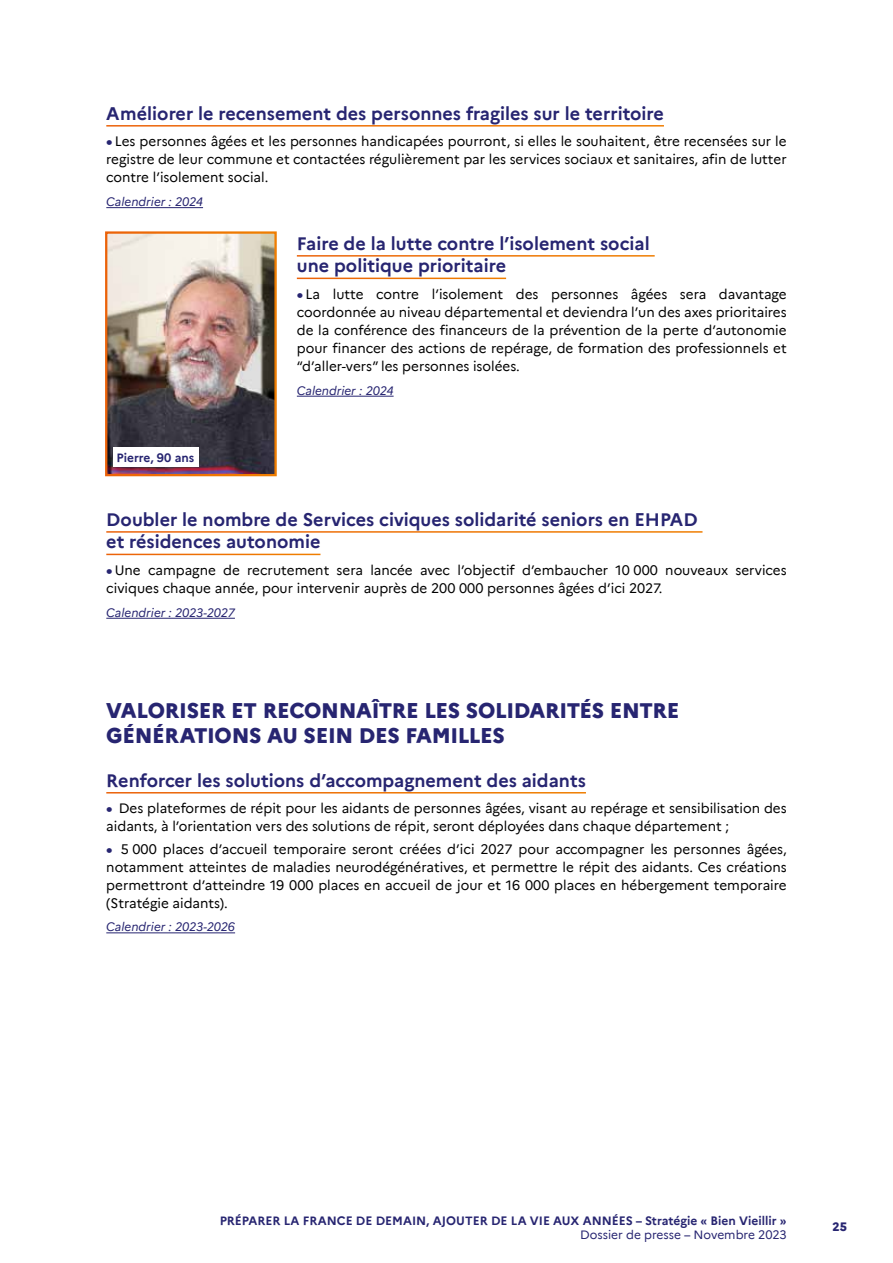
<style>
.page{position:relative;width:893px;height:1263px;background:#fff}
.page>*{position:absolute;margin:0;border:0;box-sizing:border-box;transform-origin:0 0}
.t1{font:800 21px/25.2px "Marianne";letter-spacing:-.015em;color:#272571}
.t2{font:700 18px/22.5px "Marianne";color:#272571}
.t3{font:13.5px/18px "Marianne";color:#000;text-align:justify}
.t4{font:700 12px "Marianne";color:#272571}
.t5{font:italic 12px "Marianne";color:#272571}
.t6{font:12px "Marianne";letter-spacing:-.005em;color:#272571}
.t7{font:800 12px "Marianne";color:#272571}
.s1{font-weight:800;color:#272571}
</style>
<div class="page">
<hr style="left:106px;top:207px;width:97px;height:1px;background:#272571">
<hr style="left:297px;top:396px;width:97px;height:1px;background:#272571">
<hr style="left:106px;top:618px;width:129px;height:1px;background:#272571">
<hr style="left:106px;top:932px;width:129px;height:1px;background:#272571">
<img style="left:108px;top:234px;width:166px;height:239px">
<div style="left:113px;top:447px;width:85px;height:20px;background:#fff"></div>
<h2 class="t2" style="left:106px;top:101px;width:559px">Améliorer le recensement des personnes fragiles sur le territoire</h2>
<p class="t3" style="left:106px;top:131px;width:682px"><span class="s1">•</span> Les personnes âgées et les personnes handicapées pourront, si elles le souhaitent, être recensées sur le registre de leur commune et contactées régulièrement par les services sociaux et sanitaires, afin de lutter contre l’isolement social.</p>
<p class="t5" style="left:106px;top:192px;width:98px">Calendrier : 2024</p>
<h2 class="t2" style="left:297px;top:231px;width:354px">Faire de la lutte contre l’isolement social une politique prioritaire</h2>
<p class="t3" style="left:297px;top:284px;width:491px"><span class="s1">•</span> La lutte contre l’isolement des personnes âgées sera davantage coordonnée au niveau départemental et deviendra l’un des axes prioritaires de la conférence des financeurs de la prévention de la perte d’autonomie pour financer des actions de repérage, de formation des professionnels et “d’aller-vers” les personnes isolées.</p>
<p class="t5" style="left:297px;top:381px;width:98px">Calendrier : 2024</p>
<p class="t4" style="left:116px;top:448px;width:79px">Pierre, 90 ans</p>
<h2 class="t2" style="left:106px;top:507px;width:593px">Doubler le nombre de Services civiques solidarité seniors en EHPAD et résidences autonomie</h2>
<p class="t3" style="left:106px;top:560px;width:682px"><span class="s1">•</span> Une campagne de recrutement sera lancée avec l’objectif d’embaucher 10 000 nouveaux services civiques chaque année, pour intervenir auprès de 200 000 personnes âgées d’ici 2027.</p>
<p class="t5" style="left:106px;top:603px;width:130px">Calendrier : 2023-2027</p>
<h1 class="t1" style="left:106px;top:696px;width:575px">VALORISER ET RECONNAÎTRE LES SOLIDARITÉS ENTRE<br>GÉNÉRATIONS AU SEIN DES FAMILLES</h1>
<h2 class="t2" style="left:106px;top:768px;width:481px">Renforcer les solutions d’accompagnement des aidants</h2>
<p class="t3" style="left:106px;top:798px;width:682px"><span class="s1">•</span> Des plateformes de répit pour les aidants de personnes âgées, visant au repérage et sensibilisation des aidants, à l’orientation vers des solutions de répit, seront déployées dans chaque département ;</p>
<p class="t3" style="left:106px;top:839px;width:682px"><span class="s1">•</span> 5 000 places d’accueil temporaire seront créées d’ici 2027 pour accompagner les personnes âgées, notamment atteintes de maladies neurodégénératives, et permettre le répit des aidants. Ces créations permettront d’atteindre 19 000 places en accueil de jour et 16 000 places en hébergement temporaire (Stratégie aidants).</p>
<p class="t5" style="left:106px;top:918px;width:130px">Calendrier : 2023-2026</p>
<p class="t4" style="left:220px;top:1211px;width:568px">PRÉPARER LA FRANCE DE DEMAIN, AJOUTER DE LA VIE AUX ANNÉES – Stratégie « Bien Vieillir »</p>
<p class="t6" style="left:580px;top:1225px;width:208px">Dossier de presse – Novembre 2023</p>
<p class="t7" style="left:833px;top:1218px;width:16px">25</p>
</div>
